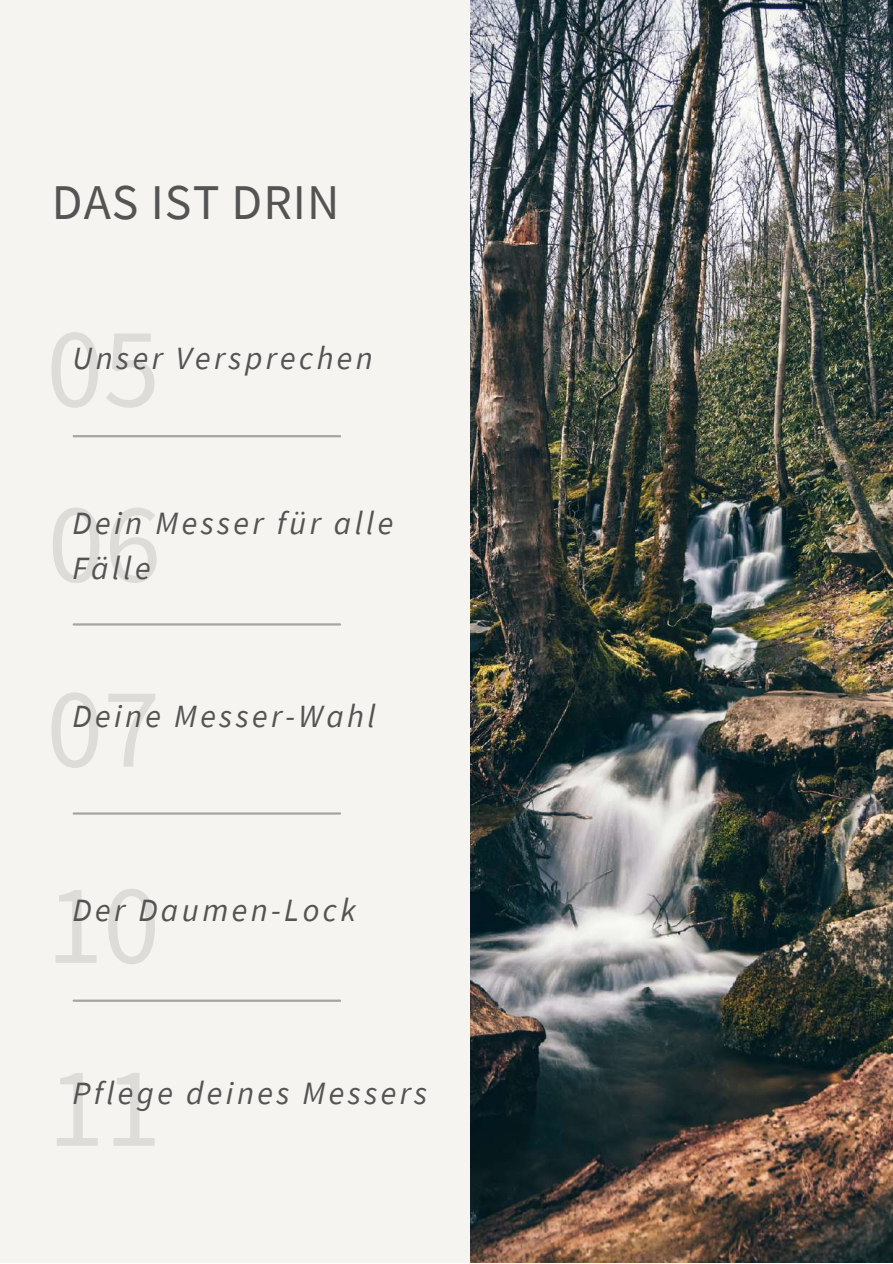
<style>
.page{position:relative;width:893px;height:1264px;background:#fff}
.page>*{position:absolute;margin:0;border:0;box-sizing:border-box;transform-origin:0 0}
.t1{font:114.15px/175.4px "Source Sans Pro";color:#545454}
.t2{font:49.95px "Source Sans Pro";letter-spacing:.02em;color:#545454}
.t3{font:italic 32.55px/45px "Source Sans Pro";letter-spacing:.105em;color:#545454}
.t4{font:italic 32.4px "Source Sans Pro";letter-spacing:.105em;color:#545454}
</style>
<div class="page">
<div style="left:0;top:0;width:892px;height:1262px;background:#f6f4f0"></div>
<img style="left:471px;top:0;width:421px;height:1262px">
<hr style="left:74px;top:435px;width:266px;height:2px;background:#a8a39f">
<hr style="left:74px;top:623px;width:266px;height:2px;background:#a8a39f">
<hr style="left:74px;top:812px;width:266px;height:2px;background:#a8a39f">
<hr style="left:74px;top:999px;width:266px;height:2px;background:#a8a39f">
<h2 class="t2" style="left:52px;top:169px;width:289px">DAS IST DRIN</h2>
<h1 class="t1" style="left:46px;top:278px;width:116px">05<br>06</h1>
<p class="t4" style="left:73px;top:337px;width:302px">Unser Versprechen</p>
<p class="t3" style="left:73px;top:500px;width:322px">Dein Messer für alle<br>Fälle</p>
<h1 class="t1" style="left:46px;top:628px;width:115px;line-height:196.2px">07<br>10</h1>
<p class="t4" style="left:73px;top:695px;width:304px">Deine Messer-Wahl</p>
<p class="t3" style="left:73px;top:886px;width:285px">Der Daumen-Lock</p>
<h1 class="t1" style="left:48px;top:1017px;width:115px">11</h1>
<p class="t3" style="left:73px;top:1069px;width:356px">Pflege deines Messers</p>
</div>
